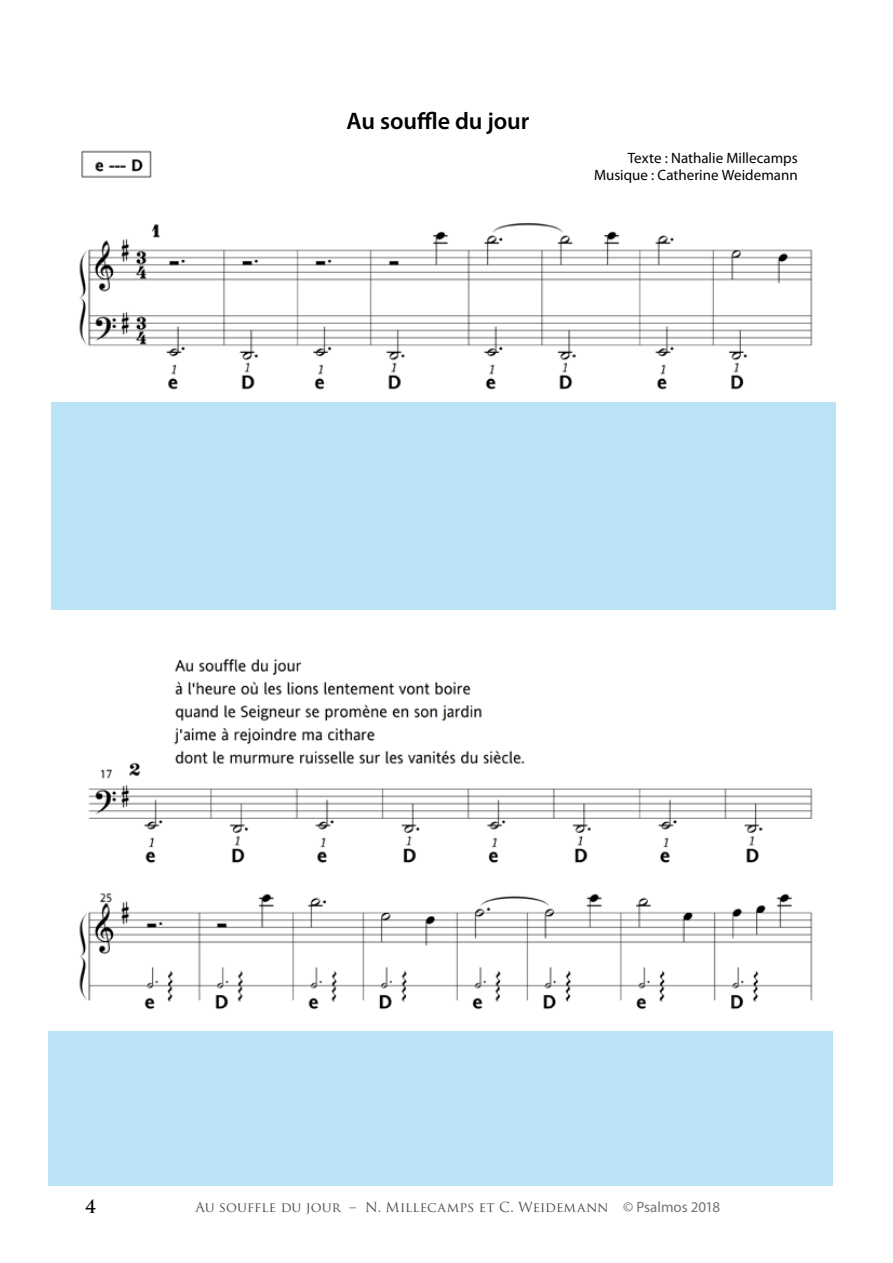
<style>
.page{position:relative;width:893px;height:1263px;background:#fff}
.page>*{position:absolute;margin:0;border:0;box-sizing:border-box;transform-origin:0 0}
.t1{font:600 24px "Myriad Pro";letter-spacing:-.005em;color:#000}
.t2{font:700 18px "Trajan Pro";color:#000}
.t3{font:15px/16.5px "Myriad Pro";color:#000;text-align:right}
.t4{font:13.5px "Trajan Pro";letter-spacing:.005em;color:#4b4b4d}
.s1{font-family:"Myriad Pro";font-size:15px;color:#727375}
</style>
<div class="page">
<img style="left:51px;top:222px;width:785px;height:788px">
<img style="left:81px;top:150px;width:71px;height:28px">
<div style="left:51px;top:403px;width:785px;height:207px;background:#bae3f6"></div>
<div style="left:48px;top:1031px;width:785px;height:155px;background:#bae3f6"></div>
<h1 class="t1" style="left:347px;top:105px;width:184px">Au souffle du jour</h1>
<p class="t3" style="left:594px;top:150px;width:205px">Texte : Nathalie Millecamps<br>Musique : Catherine Weidemann</p>
<h2 class="t2" style="left:85px;top:1195px;width:12px">4</h2>
<p class="t4" style="left:196px;top:1198px;width:526px">Au souffle du jour – N. Millecamps et C. Weidemann <span class="s1">© Psalmos 2018</span></p>
</div>
